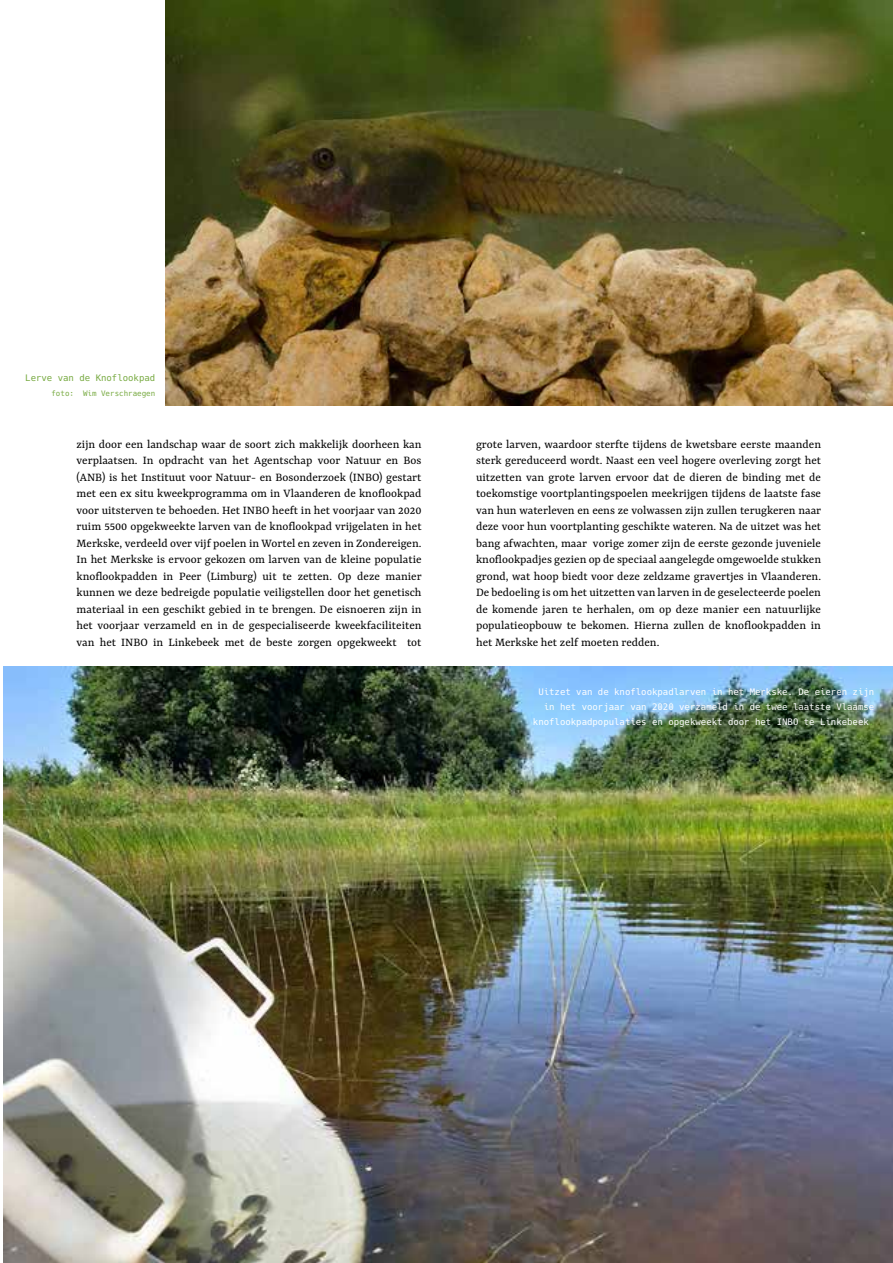
<style>
.page{position:relative;width:893px;height:1263px;background:#fff}
.page>*{position:absolute;margin:0;border:0;box-sizing:border-box;transform-origin:0 0}
.t1{font:12.75px/16.5px "Yrsa";color:#000;text-align:justify}
.t2{font:9px/15px "Hack";color:#fff;text-align:right}
.t3{font:9px "Hack";color:#78aa42}
.t4{font:7.5px "Hack";color:#78aa42}
.s1{color:#78aa42}
</style>
<div class="page">
<img style="left:165px;top:0;width:728px;height:405px">
<img style="left:4px;top:667px;width:889px;height:596px">
<p class="t3" style="left:25px;top:372px;width:132px">Lerve van de Knoflookpad</p>
<p class="t4" style="left:51px;top:389px;width:105px">foto: Wim Verschraegen</p>
<p class="t1" style="left:77px;top:437px;width:347px">zijn door een landschap waar de soort zich makkelijk doorheen kan verplaatsen. In opdracht van het Agentschap voor Natuur en Bos (ANB) is het Instituut voor Natuur- en Bosonderzoek (INBO) gestart met een ex situ kweekprogramma om in Vlaanderen de knoflookpad voor uitsterven te behoeden. Het INBO heeft in het voorjaar van 2020 ruim 5500 opgekweekte larven van de knoflookpad vrijgelaten in het Merkske, verdeeld over vijf poelen in Wortel en zeven in Zondereigen.<br>In het Merkske is ervoor gekozen om larven van de kleine populatie knoflookpadden in Peer (Limburg) uit te zetten. Op deze manier kunnen we deze bedreigde populatie veiligstellen door het genetisch materiaal in een geschikt gebied in te brengen. De eisnoeren zijn in het voorjaar verzameld en in de gespecialiseerde kweekfaciliteiten van het INBO in Linkebeek met de beste zorgen opgekweekt tot</p>
<p class="t1" style="left:476px;top:437px;width:347px">grote larven, waardoor sterfte tijdens de kwetsbare eerste maanden sterk gereduceerd wordt. Naast een veel hogere overleving zorgt het uitzetten van grote larven ervoor dat de dieren de binding met de toekomstige voortplantingspoelen meekrijgen tijdens de laatste fase van hun waterleven en eens ze volwassen zijn zullen terugkeren naar deze voor hun voortplanting geschikte wateren. Na de uitzet was het bang afwachten, maar vorige zomer zijn de eerste gezonde juveniele knoflookpadjes gezien op de speciaal aangelegde omgewoelde stukken grond, wat hoop biedt voor deze zeldzame gravertjes in Vlaanderen.<br>De bedoeling is om het uitzetten van larven in de geselecteerde poelen de komende jaren te herhalen, om op deze manier een natuurlijke populatieopbouw te bekomen. Hierna zullen de knoflookpadden in het Merkske het zelf moeten redden.</p>
<p class="t2" style="left:533px;top:685px;width:343px">Uitzet van de knoflookpadlarven in het Merkske. De eieren zijn in het voorjaar van 2020 verzameld in de twee laatste Vlaamse knoflookpadpopulaties en opgekweekt door het INBO te Linkebeek<span class="s1">.</span></p>
</div>
